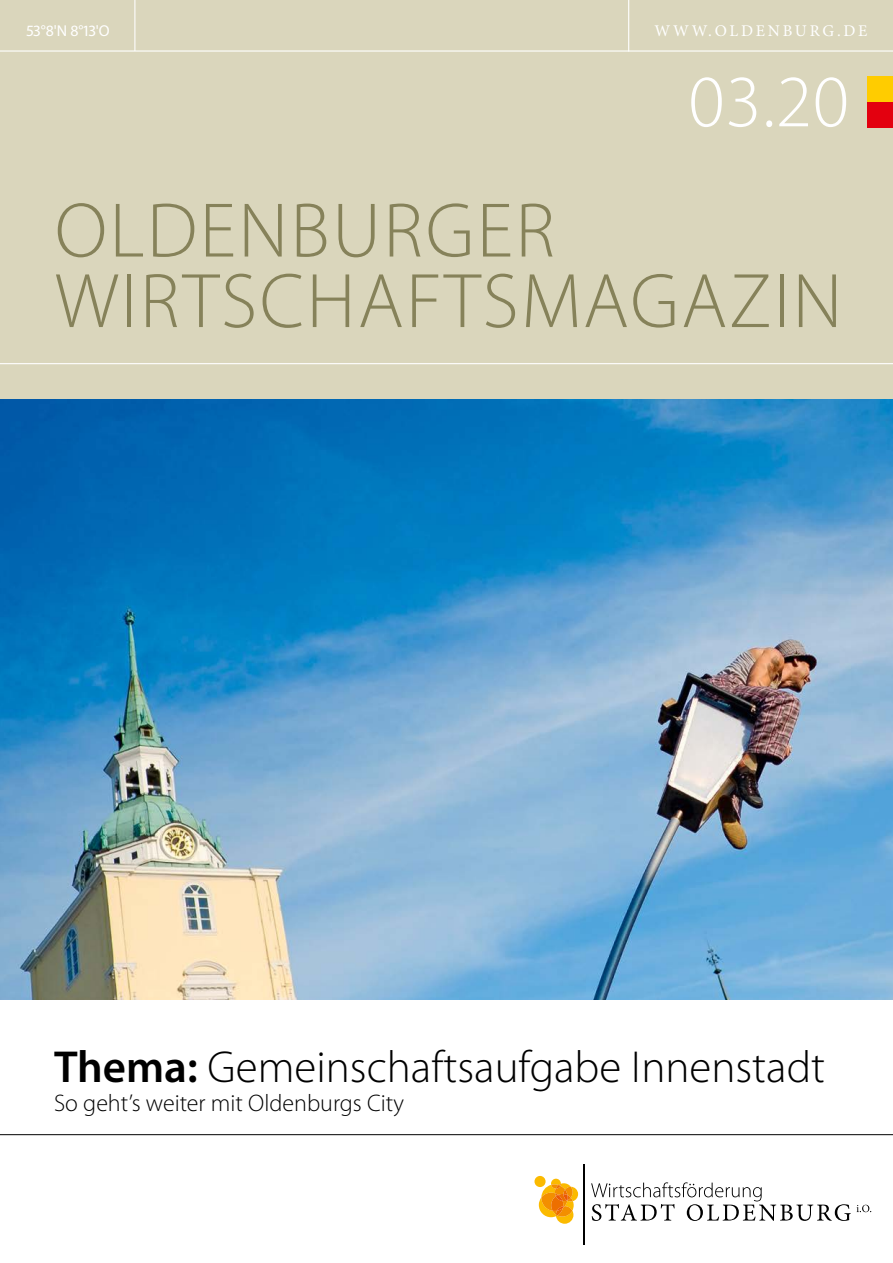
<style>
.page{position:relative;width:893px;height:1263px;background:#fff}
.page>*{position:absolute;margin:0;border:0;box-sizing:border-box;transform-origin:0 0}
.t1{font:300 78px/70.5px "Myriad Pro";letter-spacing:.03em;color:#86825a}
.t2{font:300 74.1px "Myriad Pro";color:#fff}
.t3{font:300 45px "Myriad Pro";color:#000}
.t4{font:300 24px "Myriad Pro";color:#000}
.t5{font:16.35px "Minion Pro";letter-spacing:.17em;color:#fff}
.t6{font:15.75px "Myriad Pro";color:#fff}
.s1{font-weight:600}
</style>
<div class="page">
<div style="left:0;top:0;width:893px;height:399px;background:#dad6bc"></div>
<hr style="left:0;top:50px;width:893px;height:2px;background:#fff">
<hr style="left:0;top:363px;width:893px;height:1px;background:#fff">
<hr style="left:0;top:1134px;width:893px;height:1px;background:#000">
<hr style="left:583px;top:1164px;width:1px;height:81px;background:#000">
<svg style="left:591px;top:1182px;width:280px;height:39px"></svg>
<div style="left:534px;top:1176px;width:12px;height:11px;background:#fbba00;border-radius:50%"></div>
<svg style="left:539px;top:1179px;width:39px;height:45px"></svg>
<div style="left:867px;top:102px;width:26px;height:26px;background:#e3000f"></div>
<div style="left:867px;top:77px;width:26px;height:25px;background:#fc0"></div>
<hr style="left:628px;top:0;width:1px;height:52px;background:#fff">
<hr style="left:134px;top:0;width:1px;height:51px;background:#fff">
<img style="left:0;top:400px;width:893px;height:599px">
<p class="t6" style="left:26px;top:21px;width:85px">53°8'N 8°13'O</p>
<p class="t5" style="left:655px;top:20px;width:214px">WWW.OLDENBURG.DE</p>
<p class="t2" style="left:688px;top:57px;width:162px">03.20</p>
<h1 class="t1" style="left:55px;top:195px;width:789px">OLDENBURGER<br>WIRTSCHAFTSMAGAZIN</h1>
<h2 class="t3" style="left:54px;top:1040px;width:772px"><span class="s1">Thema:</span> Gemeinschaftsaufgabe Innenstadt</h2>
<p class="t4" style="left:54px;top:1089px;width:352px">So geht’s weiter mit Oldenburgs City</p>
</div>
